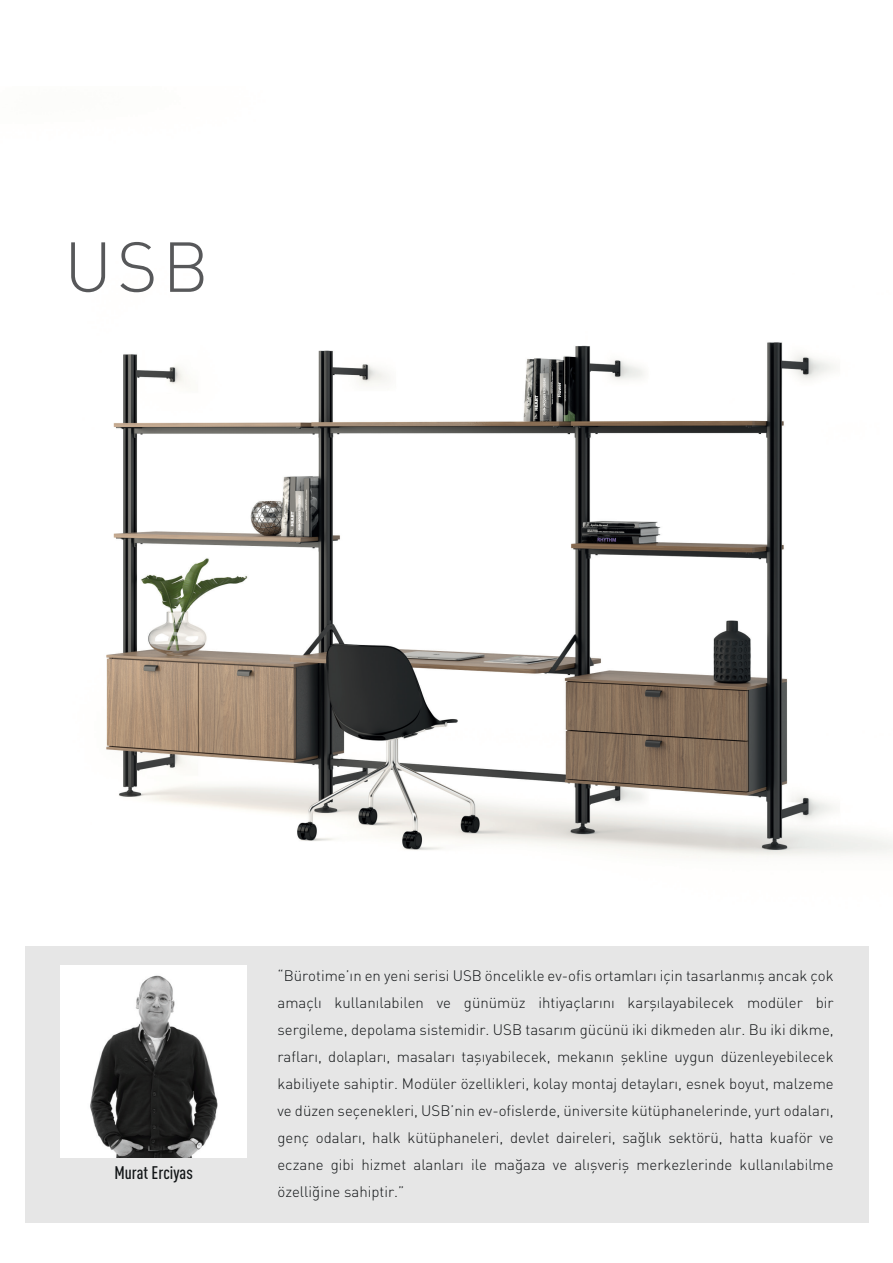
<style>
.page{position:relative;width:893px;height:1263px;background:#fff}
.page>*{position:absolute;margin:0;border:0;box-sizing:border-box;transform-origin:0 0}
.t1{font:300 69.45px "DIN Pro";color:#57585a}
.t2{font:500 condensed 18px "DIN Pro";color:#111416}
.t3{font:300 15px/27px "DIN Pro";color:#111416;text-align:justify}
</style>
<div class="page">
<img style="left:106px;top:342px;width:787px;height:515px">
<div style="left:25px;top:946px;width:844px;height:277px;background:#e6e6e6"></div>
<img style="left:61px;top:965px;width:186px;height:193px">
<h1 class="t1" style="left:64px;top:213px;width:146px">USB</h1>
<p class="t2" style="left:114px;top:1159px;width:80px">Murat Erciyas</p>
<p class="t3" style="left:277px;top:961px;width:558px">“Bürotime’ın en yeni serisi USB öncelikle ev-ofis ortamları için tasarlanmış ancak çok amaçlı kullanılabilen ve günümüz ihtiyaçlarını karşılayabilecek modüler bir sergileme, depolama sistemidir. USB tasarım gücünü iki dikmeden alır. Bu iki dikme, rafları, dolapları, masaları taşıyabilecek, mekanın şekline uygun düzenleyebilecek kabiliyete sahiptir. Modüler özellikleri, kolay montaj detayları, esnek boyut, malzeme ve düzen seçenekleri, USB’nin ev-ofislerde, üniversite kütüphanelerinde, yurt odaları, genç odaları, halk kütüphaneleri, devlet daireleri, sağlık sektörü, hatta kuaför ve eczane gibi hizmet alanları ile mağaza ve alışveriş merkezlerinde kullanılabilme özelliğine sahiptir.”</p>
</div>
